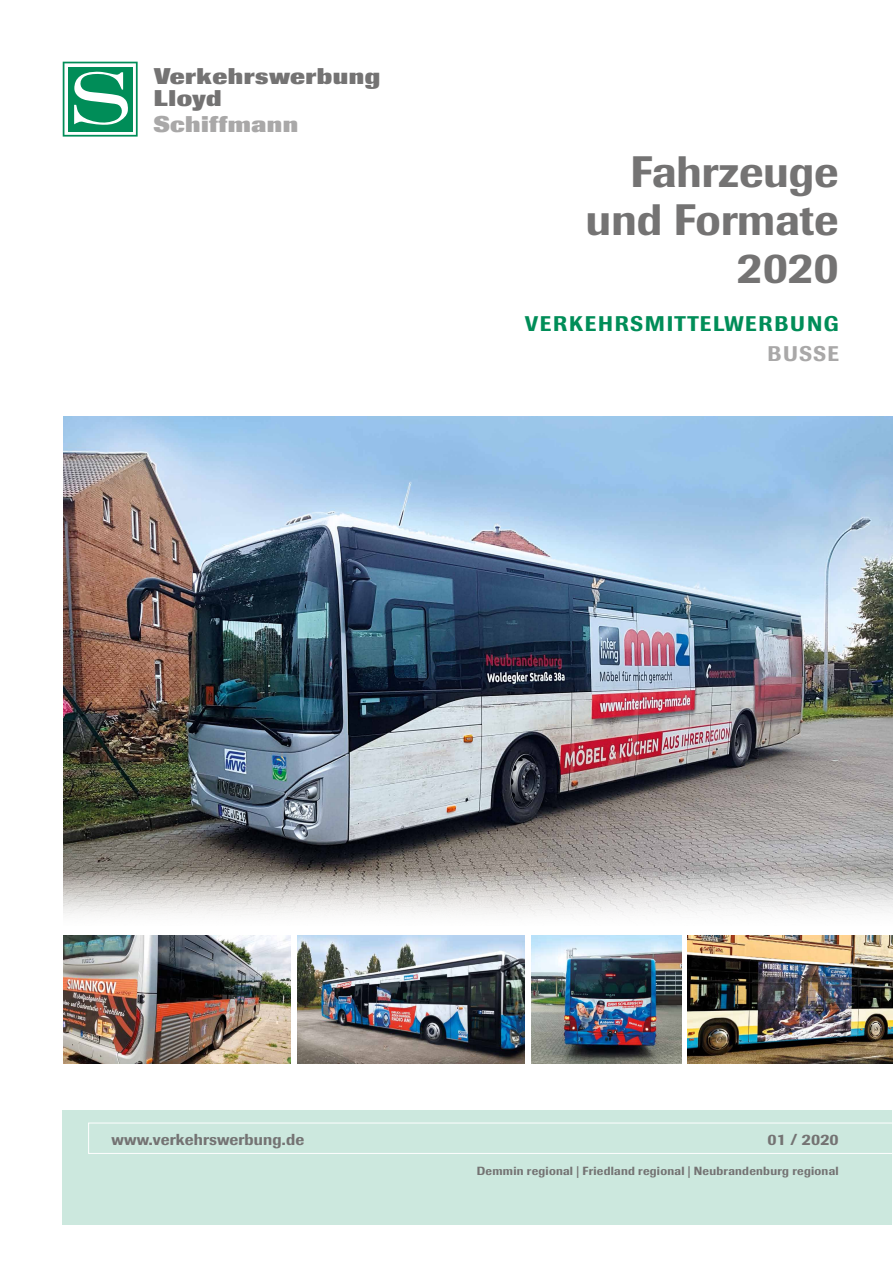
<style>
.page{position:relative;width:893px;height:1263px;background:#fff}
.page>*{position:absolute;margin:0;border:0;box-sizing:border-box;transform-origin:0 0}
.t1{font:500 43.5px/48px "Imago";color:#747373;text-align:right}
.t2{font:800 22.5px/22.5px "Imago";letter-spacing:.02em;color:#747373;scale:1.1 1}
.t3{font:800 22.5px "Imago";letter-spacing:.02em;color:#a9a8a8;scale:1.1 1}
.t4{font:500 21px "Imago";letter-spacing:.09em;color:#008d58}
.t5{font:500 21px "Imago";color:#a9a8a8}
.t6{font:500 15.75px "Imago";letter-spacing:.005em;color:#747373}
.t7{font:500 11.7px "Imago";letter-spacing:.02em;color:#747373}
</style>
<div class="page">
<img style="left:687px;top:935px;width:206px;height:128px">
<img style="left:298px;top:935px;width:227px;height:128px">
<img style="left:64px;top:935px;width:227px;height:128px">
<img style="left:531px;top:935px;width:150px;height:128px">
<svg style="left:63px;top:62px;width:75px;height:75px"></svg>
<img style="left:64px;top:417px;width:829px;height:417px">
<svg style="left:63px;top:834px;width:830px;height:82px;background:#aca9a7"></svg>
<div style="left:63px;top:1110px;width:829px;height:115px;background:#cce8de"></div>
<svg style="left:88px;top:1123px;width:804px;height:31px"></svg>
<h2 class="t2" style="left:154px;top:65px;width:207px">Verkehrswerbung<br>Lloyd</h2>
<h2 class="t3" style="left:154px;top:110px;width:133px">Schiffmann</h2>
<h1 class="t1" style="left:586px;top:148px;width:254px">Fahrzeuge und Formate<br>2020</h1>
<h3 class="t4" style="left:525px;top:311px;width:315px">verkehrsmittelwerbung</h3>
<h3 class="t5" style="left:767px;top:341px;width:73px">Busse</h3>
<h3 class="t6" style="left:112px;top:1130px;width:194px">www.verkehrswerbung.de</h3>
<h3 class="t6" style="left:768px;top:1130px;width:73px">01 / 2020</h3>
<p class="t7" style="left:477px;top:1163px;width:363px">Demmin regional | Friedland regional | Neubrandenburg regional</p>
</div>
